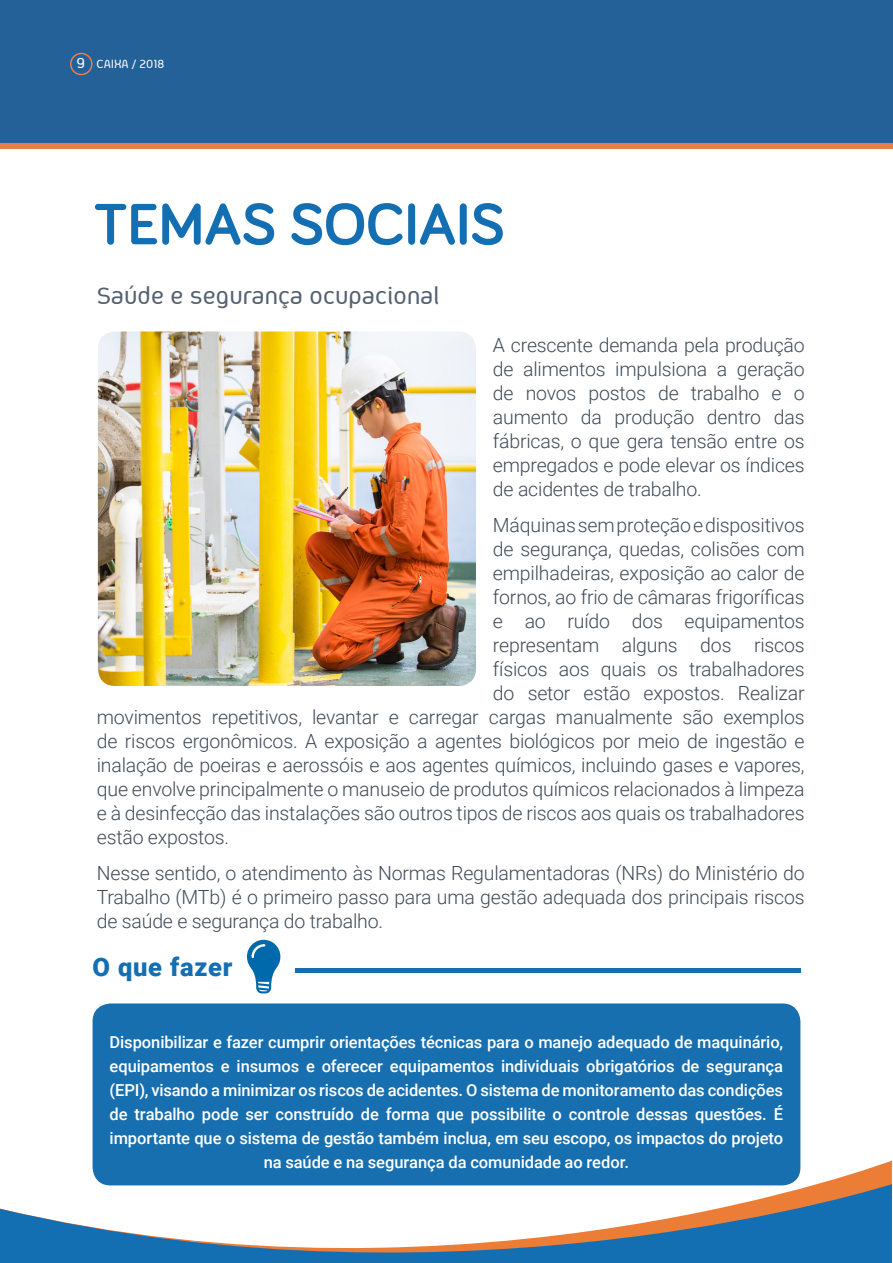
<style>
.page{position:relative;width:893px;height:1263px;background:#fff}
.page>*{position:absolute;margin:0;border:0;box-sizing:border-box;transform-origin:0 0}
.t1{font:700 60px "Bariol";color:#146eb2}
.t2{font:500 27px "Aeroportal";color:#546170}
.White_center{font:900 25.5px "Roboto";letter-spacing:.03em;color:#146eb2}
.Black{font:300 19.5px/24px "Roboto";letter-spacing:-.01em;color:#3f4a57;text-align:justify}
.White{font:500 16.5px/24px "Roboto";letter-spacing:-.005em;color:#fff;text-align:center}
.t3{font:500 13.5px "Aeroportal";color:#fff}
.s1{font-size:16.5px}
</style>
<div class="page">
<svg style="left:0;top:142px;width:893px;height:7px;background:#cc7953"></svg>
<div style="left:0;top:0;width:893px;height:142px;background:#246198"></div>
<svg style="left:92px;top:1160px;width:800px;height:24px"></svg>
<svg style="left:0;top:1184px;width:892px;height:79px"></svg>
<div style="left:70px;top:53px;width:23px;height:22px;border:2px solid #e67d4f;border-radius:50%"></div>
<img style="left:98px;top:331px;width:378px;height:355px">
<div style="left:93px;top:1003px;width:707px;height:182px;background:#176faf;border-radius:18px"></div>
<div style="left:295px;top:968px;width:505px;height:5px;background:#146eb2"></div>
<svg style="left:247px;top:940px;width:33px;height:53px"></svg>
<p class="t3" style="left:76px;top:57px;width:89px"><span class="s1">9</span> CAIXA / 2018</p>
<h1 class="t1" style="left:94px;top:183px;width:413px">TEMAS SOCIAIS</h1>
<h1 class="t2" style="left:97px;top:282px;width:344px">Saúde e segurança ocupacional</h1>
<p class="Black" style="left:493px;top:333px;width:313px">A crescente demanda pela produção de alimentos impulsiona a geração de novos postos de trabalho e o aumento da produção dentro das fábricas, o que gera tensão entre os empregados e pode elevar os índices de acidentes de trabalho.</p>
<p class="Black" style="left:493px;top:513px;width:313px">Máquinas sem proteção e dispositivos</p>
<p class="Black" style="left:493px;top:537px;width:313px">de segurança, quedas, colisões com</p>
<p class="Black" style="left:493px;top:561px;width:313px">empilhadeiras, exposição ao calor de</p>
<p class="Black" style="left:493px;top:585px;width:313px">fornos, ao frio de câmaras frigoríficas</p>
<p class="Black" style="left:493px;top:609px;width:313px">e ao ruído dos equipamentos</p>
<p class="Black" style="left:493px;top:633px;width:313px">representam alguns dos riscos</p>
<p class="Black" style="left:493px;top:657px;width:313px">físicos aos quais os trabalhadores</p>
<p class="Black" style="left:493px;top:681px;width:313px">do setor estão expostos. Realizar</p>
<p class="Black" style="left:97px;top:705px;width:709px">movimentos repetitivos, levantar e carregar cargas manualmente são exemplos</p>
<p class="Black" style="left:97px;top:729px;width:709px">de riscos ergonômicos. A exposição a agentes biológicos por meio de ingestão e</p>
<p class="Black" style="left:97px;top:753px;width:709px">inalação de poeiras e aerossóis e aos agentes químicos, incluindo gases e vapores,</p>
<p class="Black" style="left:97px;top:777px;width:709px">que envolve principalmente o manuseio de produtos químicos relacionados à limpeza</p>
<p class="Black" style="left:97px;top:801px;width:709px">e à desinfecção das instalações são outros tipos de riscos aos quais os trabalhadores</p>
<p class="Black" style="left:97px;top:825px;width:134px">estão expostos.</p>
<p class="Black" style="left:97px;top:861px;width:709px">Nesse sentido, o atendimento às Normas Regulamentadoras (NRs) do Ministério do Trabalho (MTb) é o primeiro passo para uma gestão adequada dos principais riscos de saúde e segurança do trabalho.</p>
<p class="White_center" style="left:93px;top:949px;width:141px">O que fazer</p>
<p class="White" style="left:110px;top:1030px;width:675px">Disponibilizar e fazer cumprir orientações técnicas para o manejo adequado de maquinário, equipamentos e insumos e oferecer equipamentos individuais obrigatórios de segurança (EPI), visando a minimizar os riscos de acidentes. O sistema de monitoramento das condições de trabalho pode ser construído de forma que possibilite o controle dessas questões. É importante que o sistema de gestão também inclua, em seu escopo, os impactos do projeto na saúde e na segurança da comunidade ao redor.</p>
</div>
